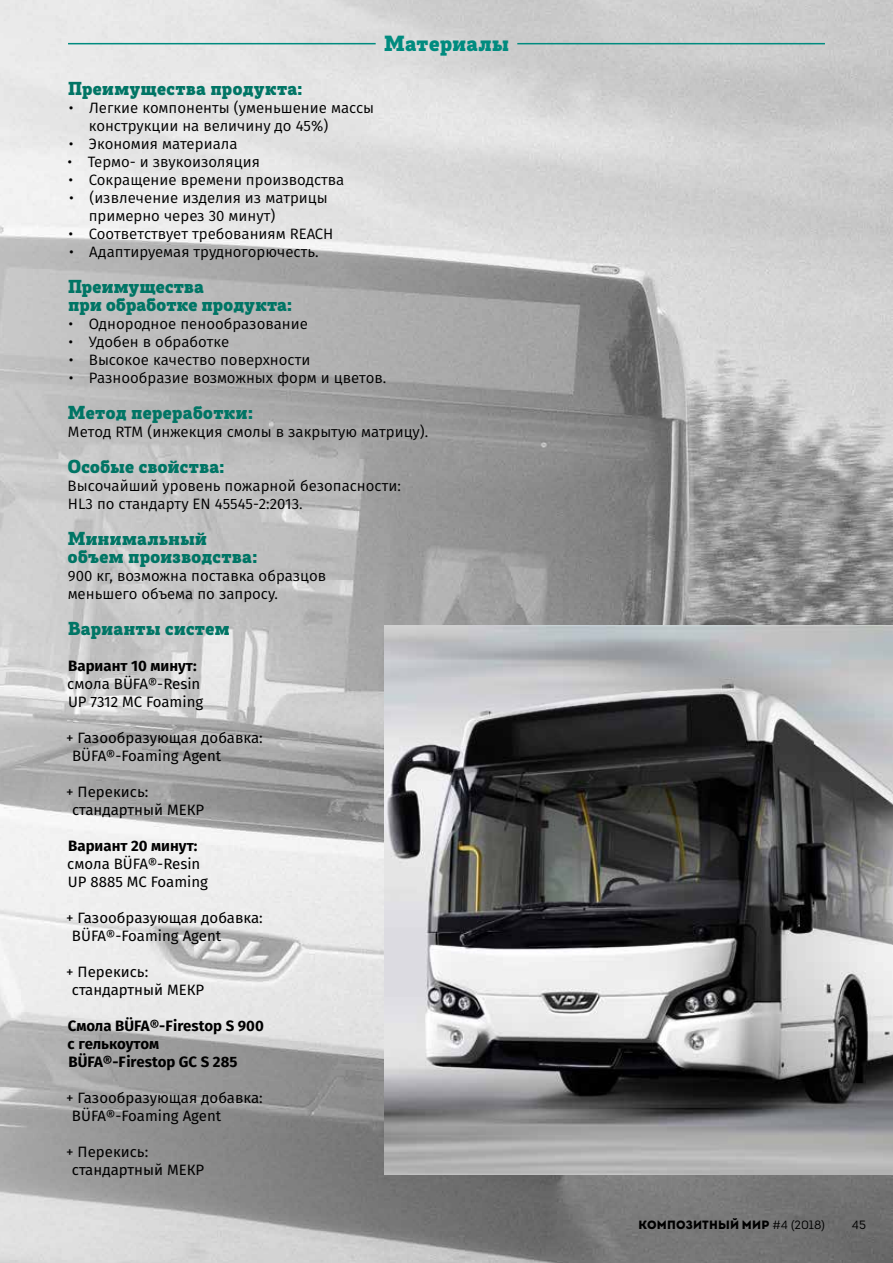
<style>
.page{position:relative;width:893px;height:1263px;background:#fff}
.page>*{position:absolute;margin:0;border:0;box-sizing:border-box;transform-origin:0 0}
.t1{font:21px "Posterizer KG";letter-spacing:.02em;color:#008b7f}
.t2{font:18px/18px "Posterizer KG";letter-spacing:.02em;color:#007565}
.t3{font:15px/18px "Fira Sans";color:#000}
.t4{font:15px/18px "Fira Sans";color:#000}
.t5{font:700 15px/18px "Fira Sans";color:#000}
.t6{font:12px "Intro Black Caps";letter-spacing:.02em;color:#000}
.t7{font:12px "Intro Book Caps";color:#000}
.s1{font-family:"Intro Book Caps"}
</style>
<div class="page">
<img style="left:0;top:0;width:893px;height:1263px">
<hr style="left:68px;top:43px;width:308px;height:1px;background:#008b7f">
<hr style="left:517px;top:43px;width:308px;height:1px;background:#008b7f">
<img style="left:384px;top:625px;width:509px;height:550px">
<h1 class="t1" style="left:384px;top:30px;width:126px">Материалы</h1>
<p class="t2" style="left:68px;top:79px;width:236px">Преимущества продукта:</p>
<p class="t3" style="left:89px;top:98px;width:287px;text-indent:-20px">• Легкие компоненты (уменьшение массы конструкции на величину до 45%)</p>
<p class="t3" style="left:69px;top:134px;width:170px">• Экономия материала</p>
<p class="t3" style="left:68px;top:152px;width:194px">• Термо- и звукоизоляция</p>
<p class="t3" style="left:69px;top:170px;width:277px">• Сокращение времени производства</p>
<p class="t3" style="left:89px;top:188px;width:240px;text-indent:-20px">• (извлечение изделия из матрицы примерно через 30 минут)</p>
<p class="t3" style="left:69px;top:224px;width:266px">• Соответствует требованиям REACH</p>
<p class="t3" style="left:69px;top:242px;width:251px">• Aдаптируемая трудногорючесть.</p>
<p class="t2" style="left:68px;top:277px;width:226px">Преимущества<br>при обработке продукта:</p>
<p class="t3" style="left:69px;top:314px;width:241px">• Однородное пенообразование</p>
<p class="t3" style="left:69px;top:332px;width:162px">• Удобен в обработке</p>
<p class="t3" style="left:69px;top:350px;width:243px">• Высокое качество поверхности</p>
<p class="t3" style="left:69px;top:368px;width:319px">• Разнообразие возможных форм и цветов.</p>
<p class="t2" style="left:68px;top:403px;width:187px">Метод переработки:</p>
<p class="t3" style="left:68px;top:422px;width:362px">Метод RTM (инжекция смолы в закрытую матрицу).</p>
<p class="t2" style="left:68px;top:457px;width:159px">Особые свойства:</p>
<p class="t3" style="left:68px;top:476px;width:335px">Высочайший уровень пожарной безопасности:<br>HL3 по стандарту EN 45545-2:2013.</p>
<p class="t2" style="left:68px;top:529px;width:191px">Минимальный объем производства:</p>
<p class="t3" style="left:68px;top:566px;width:260px">900 кг, возможна поставка образцов меньшего объема по запросу.</p>
<p class="t2" style="left:68px;top:619px;width:163px">Варианты систем</p>
<p class="t5" style="left:68px;top:655px;width:130px">Вариант 10 минут:</p>
<p class="t4" style="left:67px;top:674px;width:138px">смола BÜFA®-Resin<br>UP 7312 MC Foaming</p>
<p class="t4" style="left:72px;top:728px;width:192px;text-indent:-6px">+ Газообразующая добавка:<br>BÜFA®-Foaming Agent</p>
<p class="t4" style="left:72px;top:782px;width:134px;text-indent:-6px">+ Перекись: стандартный МЕКР</p>
<p class="t5" style="left:68px;top:835px;width:131px">Вариант 20 минут:</p>
<p class="t4" style="left:67px;top:854px;width:142px">смола BÜFA®-Resin<br>UP 8885 MC Foaming</p>
<p class="t4" style="left:72px;top:908px;width:192px;text-indent:-6px">+ Газообразующая добавка:<br>BÜFA®-Foaming Agent</p>
<p class="t4" style="left:72px;top:962px;width:134px;text-indent:-6px">+ Перекись: стандартный МЕКР</p>
<p class="t5" style="left:68px;top:1015px;width:198px">Смола BÜFA®-Firestop S 900 с гелькоутом<br>BÜFA®-Firestop GC S 285</p>
<p class="t4" style="left:72px;top:1088px;width:192px;text-indent:-6px">+ Газообразующая добавка:<br>BÜFA®-Foaming Agent</p>
<p class="t4" style="left:72px;top:1142px;width:134px;text-indent:-6px">+ Перекись: стандартный МЕКР</p>
<p class="t6" style="left:638px;top:1217px;width:188px">КОМПОЗИТНЫЙ МИР <span class="s1">#4 (2018)</span></p>
<p class="t7" style="left:852px;top:1218px;width:16px">45</p>
</div>
